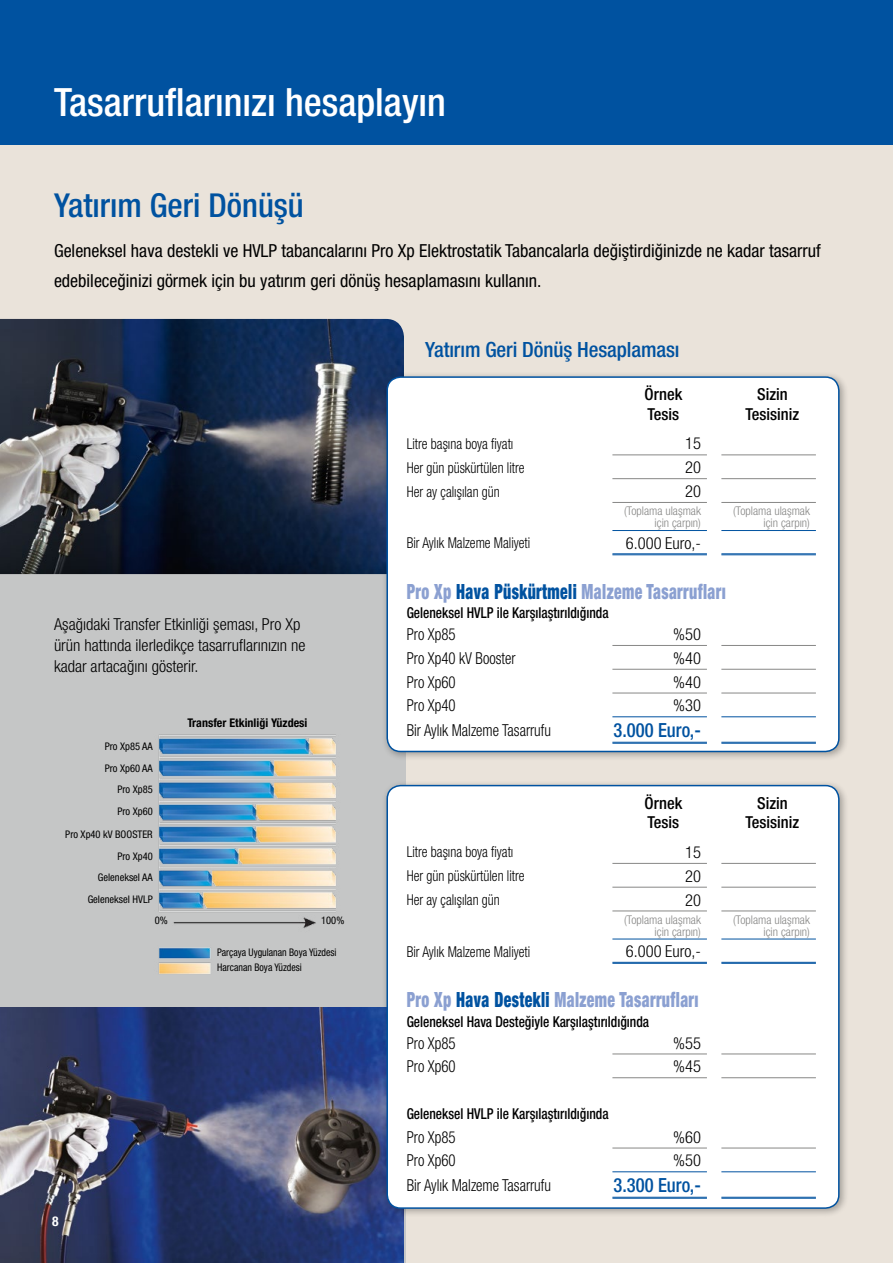
<style>
.page{position:relative;width:893px;height:1263px;background:#fff}
.page>*{position:absolute;margin:0;border:0;box-sizing:border-box;transform-origin:0 0}
.t1{font:500 condensed 39px "Helvetica Neue LTCE";color:#fff}
.t2{font:500 condensed 33px "Helvetica Neue LTCE";color:#0052a0}
.t3{font:900 condensed 21px "Helvetica Neue LTCE";letter-spacing:.025em;color:#8ba0d1;scale:.75 1}
.t4{font:500 condensed 21px "Helvetica Neue LTCE";letter-spacing:-.005em;color:#0052a0}
.t5{font:500 condensed 19.5px "Helvetica Neue LTCE";color:#0052a0;scale:.95 1}
.t6{font:condensed 18px/30px "Helvetica Neue LTCE";color:#000}
.t7{font:300 condensed 16.5px/21px "Helvetica Neue LTCE";color:#000}
.t8{font:300 condensed 16.5px "Helvetica Neue LTCE";color:#000;scale:.9 1}
.t9{font:500 condensed 16.5px/19.5px "Helvetica Neue LTCE";color:#000}
.t10{font:300 condensed 15px "Helvetica Neue LTCE";color:#000;scale:.9 1}
.t11{font:500 condensed 15px "Helvetica Neue LTCE";color:#000;scale:.9 1}
.t12{font:700 condensed 13.5px "Helvetica Neue LT Std";color:#fff}
.t13{font:300 condensed 12px/12px "Helvetica Neue LTCE";color:#878786;text-align:right}
.t14{font:700 condensed 12px "Helvetica Neue LTCE";color:#000}
.t15{font:condensed 10.5px/21.8px "Helvetica Neue LTCE";color:#000;text-align:right}
.t16{font:condensed 10.5px/14.4px "Helvetica Neue LTCE";color:#000;scale:.94 1}
.s1{color:#0052a0}
</style>
<div class="page">
<div style="left:0;top:145px;width:893px;height:1118px;background:#eae3da"></div>
<div style="left:0;top:378px;width:405px;height:885px;background:#c5c6c6"></div>
<img style="left:0;top:319px;width:404px;height:255px">
<img style="left:0;top:1008px;width:404px;height:255px">
<div style="left:0;top:0;width:893px;height:145px;background:#0052a0"></div>
<div style="left:382px;top:372px;width:466px;height:389px;background:#000;opacity:.3"></div>
<div style="left:387px;top:377px;width:452px;height:374px;background:#fff;border-radius:14px"></div>
<div style="left:386px;top:376px;width:454px;height:376px;border:2px solid #0052a0;border-radius:14px"></div>
<div style="left:382px;top:780px;width:466px;height:438px;background:#000;opacity:.3"></div>
<div style="left:387px;top:786px;width:452px;height:422px;background:#fff;border-radius:14px"></div>
<div style="left:386px;top:785px;width:454px;height:424px;border:2px solid #0052a0;border-radius:14px"></div>
<img style="left:158px;top:734px;width:178px;height:240px">
<hr style="left:612px;top:455px;width:95px;height:1px;background:#878786">
<hr style="left:612px;top:478px;width:95px;height:1px;background:#878786">
<hr style="left:612px;top:502px;width:95px;height:1px;background:#878786">
<hr style="left:721px;top:455px;width:95px;height:1px;background:#878786">
<hr style="left:721px;top:478px;width:95px;height:1px;background:#878786">
<hr style="left:721px;top:502px;width:95px;height:1px;background:#878786">
<hr style="left:612px;top:530px;width:95px;height:1px;background:#0052a0">
<hr style="left:612px;top:716px;width:95px;height:1px;background:#0052a0">
<hr style="left:721px;top:716px;width:95px;height:1px;background:#0052a0">
<hr style="left:721px;top:530px;width:95px;height:1px;background:#0052a0">
<hr style="left:612px;top:553px;width:95px;height:1px;background:#0052a0">
<hr style="left:612px;top:554px;width:95px;height:1px;background:#0052a0">
<hr style="left:612px;top:742px;width:95px;height:1px;background:#0052a0">
<hr style="left:612px;top:743px;width:95px;height:1px;background:#0052a0">
<hr style="left:721px;top:742px;width:95px;height:1px;background:#0052a0">
<hr style="left:721px;top:743px;width:95px;height:1px;background:#0052a0">
<hr style="left:721px;top:553px;width:95px;height:1px;background:#0052a0">
<hr style="left:721px;top:554px;width:95px;height:1px;background:#0052a0">
<hr style="left:612px;top:645px;width:95px;height:1px;background:#878786">
<hr style="left:612px;top:669px;width:95px;height:1px;background:#878786">
<hr style="left:612px;top:693px;width:95px;height:1px;background:#878786">
<hr style="left:721px;top:645px;width:95px;height:1px;background:#878786">
<hr style="left:721px;top:669px;width:95px;height:1px;background:#878786">
<hr style="left:721px;top:693px;width:95px;height:1px;background:#878786">
<svg style="left:612px;top:1053px;width:95px;height:95px"></svg>
<hr style="left:612px;top:863px;width:95px;height:1px;background:#878786">
<hr style="left:612px;top:887px;width:95px;height:1px;background:#878786">
<hr style="left:612px;top:911px;width:95px;height:1px;background:#878786">
<hr style="left:721px;top:863px;width:95px;height:1px;background:#878786">
<hr style="left:721px;top:887px;width:95px;height:1px;background:#878786">
<hr style="left:721px;top:911px;width:95px;height:1px;background:#878786">
<hr style="left:612px;top:1054px;width:95px;height:1px;background:#878786">
<hr style="left:721px;top:1054px;width:95px;height:1px;background:#878786">
<hr style="left:612px;top:1077px;width:95px;height:1px;background:#878786">
<hr style="left:721px;top:1077px;width:95px;height:1px;background:#878786">
<hr style="left:612px;top:939px;width:95px;height:1px;background:#0052a0">
<hr style="left:612px;top:1171px;width:95px;height:1px;background:#0052a0">
<hr style="left:721px;top:1171px;width:95px;height:1px;background:#0052a0">
<hr style="left:721px;top:939px;width:95px;height:1px;background:#0052a0">
<hr style="left:612px;top:962px;width:95px;height:1px;background:#0052a0">
<hr style="left:612px;top:963px;width:95px;height:1px;background:#0052a0">
<hr style="left:612px;top:1197px;width:95px;height:1px;background:#0052a0">
<hr style="left:612px;top:1198px;width:95px;height:1px;background:#0052a0">
<hr style="left:721px;top:1197px;width:95px;height:1px;background:#0052a0">
<hr style="left:721px;top:1198px;width:95px;height:1px;background:#0052a0">
<hr style="left:721px;top:962px;width:95px;height:1px;background:#0052a0">
<hr style="left:721px;top:963px;width:95px;height:1px;background:#0052a0">
<hr style="left:612px;top:1148px;width:95px;height:1px;background:#878786">
<hr style="left:721px;top:1148px;width:95px;height:1px;background:#878786">
<h1 class="t1" style="left:54px;top:79px;width:394px">Tasarruflarınızı hesaplayın</h1>
<h2 class="t2" style="left:54px;top:186px;width:251px">Yatırım Geri Dönüşü</h2>
<p class="t6" style="left:54px;top:235px;width:768px">Geleneksel hava destekli ve HVLP tabancalarını Pro Xp Elektrostatik Tabancalarla değiştirdiğinizde ne kadar tasarruf edebileceğinizi görmek için bu yatırım geri dönüş hesaplamasını kullanın.</p>
<p class="t4" style="left:425px;top:337px;width:256px">Yatırım Geri Dönüş Hesaplaması</p>
<p class="t7" style="left:54px;top:613px;width:253px">Aşağıdaki Transfer Etkinliği şeması, Pro Xp ürün hattında ilerledikçe tasarruflarınızın ne kadar artacağını gösterir.</p>
<p class="t15" style="left:65px;top:735px;width:89px">Pro Xp85 AA<br>Pro Xp60 AA<br>Pro Xp85<br>Pro Xp60<br>Pro Xp40 kV BOOSTER<br>Pro Xp40<br>Geleneksel AA<br>Geleneksel HVLP</p>
<p class="t14" style="left:187px;top:715px;width:122px">Transfer Etkinliği Yüzdesi</p>
<p class="t15" style="left:155px;top:910px;width:15px">0%</p>
<p class="t15" style="left:321px;top:910px;width:25px">100%</p>
<p class="t16" style="left:217px;top:945px;width:128px">Parçaya Uygulanan Boya Yüzdesi<br>Harcanan Boya Yüzdesi</p>
<p class="t12" style="left:52px;top:1213px;width:8px">8</p>
<p class="t9" style="left:645px;top:385px;width:39px">Örnek<br>Tesis</p>
<p class="t9" style="left:745px;top:385px;width:55px;text-align:center">Sizin<br>Tesisiniz</p>
<p class="t10" style="left:407px;top:435px;width:120px">Litre başına boya fiyatı</p>
<p class="t7" style="left:685px;top:433px;width:17px">15</p>
<p class="t10" style="left:407px;top:459px;width:132px">Her gün püskürtülen litre</p>
<p class="t7" style="left:685px;top:457px;width:17px">20</p>
<p class="t10" style="left:407px;top:483px;width:105px">Her ay çalışılan gün</p>
<p class="t7" style="left:685px;top:481px;width:17px">20</p>
<p class="t13" style="left:624px;top:505px;width:78px">(Toplama ulaşmak için çarpın)</p>
<p class="t13" style="left:733px;top:505px;width:78px">(Toplama ulaşmak için çarpın)</p>
<p class="t10" style="left:407px;top:534px;width:139px">Bir Aylık Malzeme Maliyeti</p>
<p class="t7" style="left:626px;top:532px;width:77px">6.000 Euro,-</p>
<p class="t3" style="left:407px;top:578px;width:427px">Pro Xp <span class="s1">Hava Püskürtmeli</span> Malzeme Tasarrufları</p>
<p class="t11" style="left:407px;top:604px;width:226px">Geleneksel HVLP ile Karşılaştırıldığında</p>
<p class="t8" style="left:407px;top:625px;width:56px">Pro Xp85</p>
<p class="t7" style="left:673px;top:624px;width:29px">%50</p>
<p class="t8" style="left:407px;top:649px;width:122px">Pro Xp40 kV Booster</p>
<p class="t7" style="left:673px;top:647px;width:29px">%40</p>
<p class="t8" style="left:407px;top:672px;width:56px">Pro Xp60</p>
<p class="t7" style="left:673px;top:671px;width:29px">%40</p>
<p class="t8" style="left:407px;top:696px;width:56px">Pro Xp40</p>
<p class="t7" style="left:673px;top:695px;width:29px">%30</p>
<p class="t8" style="left:407px;top:721px;width:162px">Bir Aylık Malzeme Tasarrufu</p>
<p class="t5" style="left:614px;top:719px;width:93px">3.000 Euro,-</p>
<p class="t9" style="left:645px;top:793px;width:39px">Örnek<br>Tesis</p>
<p class="t9" style="left:745px;top:793px;width:55px;text-align:center">Sizin<br>Tesisiniz</p>
<p class="t10" style="left:407px;top:843px;width:120px">Litre başına boya fiyatı</p>
<p class="t7" style="left:685px;top:841px;width:17px">15</p>
<p class="t10" style="left:407px;top:867px;width:132px">Her gün püskürtülen litre</p>
<p class="t7" style="left:685px;top:865px;width:17px">20</p>
<p class="t10" style="left:407px;top:891px;width:105px">Her ay çalışılan gün</p>
<p class="t7" style="left:685px;top:889px;width:17px">20</p>
<p class="t13" style="left:624px;top:913px;width:78px">(Toplama ulaşmak için çarpın)</p>
<p class="t13" style="left:733px;top:913px;width:78px">(Toplama ulaşmak için çarpın)</p>
<p class="t10" style="left:407px;top:943px;width:139px">Bir Aylık Malzeme Maliyeti</p>
<p class="t7" style="left:626px;top:941px;width:77px">6.000 Euro,-</p>
<p class="t3" style="left:407px;top:987px;width:391px">Pro Xp <span class="s1">Hava Destekli</span> Malzeme Tasarrufları</p>
<p class="t11" style="left:407px;top:1012px;width:271px">Geleneksel Hava Desteğiyle Karşılaştırıldığında</p>
<p class="t8" style="left:407px;top:1033px;width:56px">Pro Xp85</p>
<p class="t7" style="left:673px;top:1032px;width:29px">%55</p>
<p class="t8" style="left:407px;top:1057px;width:56px">Pro Xp60</p>
<p class="t7" style="left:673px;top:1056px;width:29px">%45</p>
<p class="t11" style="left:407px;top:1104px;width:226px">Geleneksel HVLP ile Karşılaştırıldığında</p>
<p class="t8" style="left:407px;top:1127px;width:56px">Pro Xp85</p>
<p class="t7" style="left:673px;top:1126px;width:29px">%60</p>
<p class="t8" style="left:407px;top:1151px;width:56px">Pro Xp60</p>
<p class="t7" style="left:673px;top:1150px;width:29px">%50</p>
<p class="t8" style="left:407px;top:1176px;width:162px">Bir Aylık Malzeme Tasarrufu</p>
<p class="t5" style="left:614px;top:1174px;width:93px">3.300 Euro,-</p>
</div>
